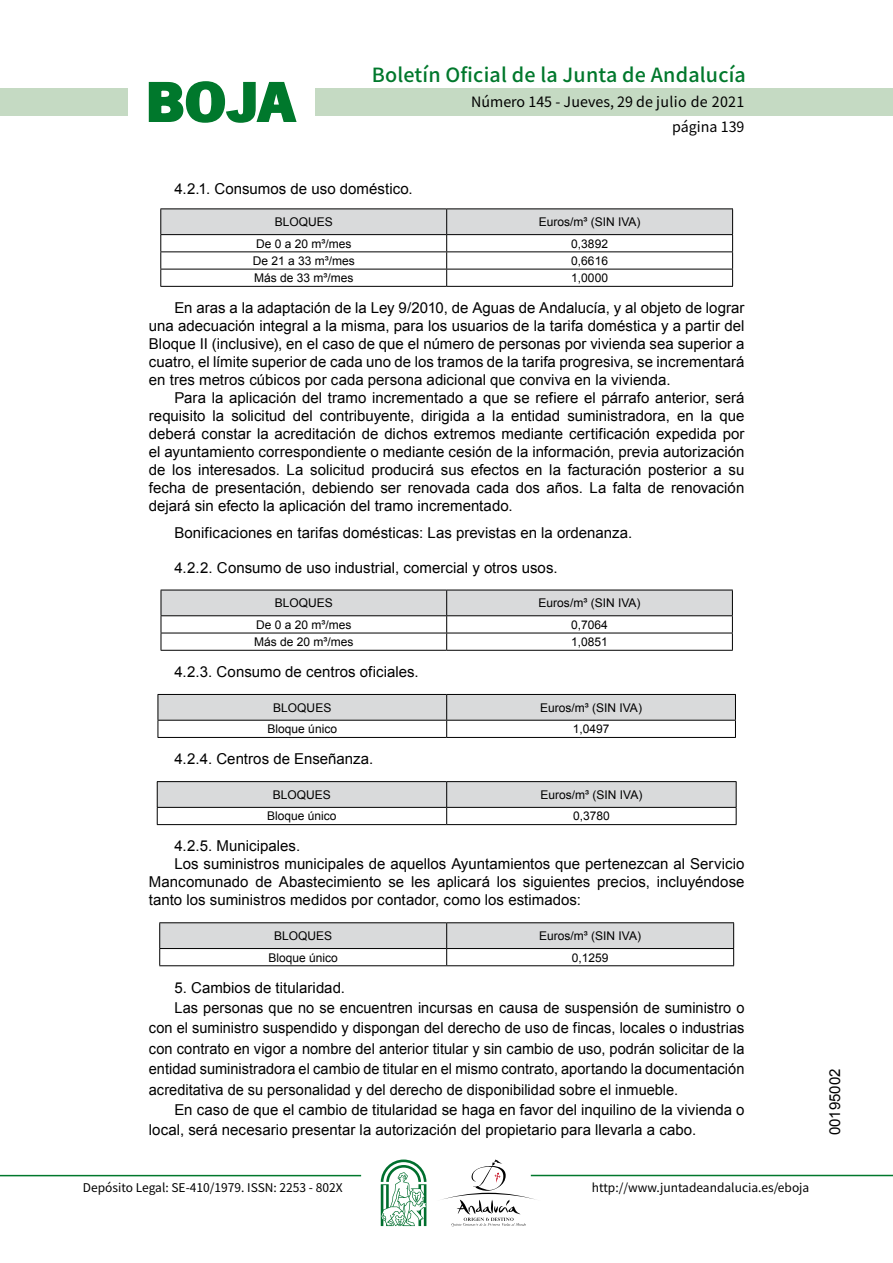
<style>
.page{position:relative;width:893px;height:1263px;background:#fff}
.page>*{position:absolute;margin:0;border:0;box-sizing:border-box;transform-origin:0 0}
.t1{font:700 57.75px "News Got T";color:#00782c;scale:1.14 1}
.t2{font:500 19.5px "Noto Sans HK";letter-spacing:.01em;color:#00782c}
.t3{font:15px/18px "Arial";color:#000;text-align:justify}
.t4{font:14.25px/24.5px "Noto Sans HK";color:#000;text-align:right}
.t5{font:12px "Arial";color:#000}
.t6{font:12px "Noto Sans HK";color:#000}
</style>
<div class="page">
<div style="left:315px;top:88px;width:577px;height:28px;background:#c5dac3"></div>
<div style="left:0;top:88px;width:128px;height:28px;background:#c5dac3"></div>
<hr style="left:0;top:1175px;width:361px;height:1px;background:#00782c">
<hr style="left:531px;top:1175px;width:361px;height:1px;background:#00782c">
<svg style="left:148px;top:81px;width:149px;height:42px"></svg>
<svg style="left:442px;top:1159px;width:100px;height:67px"></svg>
<svg style="left:381px;top:1160px;width:45px;height:66px"></svg>
<svg style="left:160px;top:209px;width:573px;height:77px"></svg>
<hr style="left:160px;top:286px;width:286px;height:1px;background:#000">
<hr style="left:446px;top:286px;width:287px;height:1px;background:#000">
<svg style="left:161px;top:590px;width:572px;height:60px"></svg>
<hr style="left:161px;top:650px;width:285px;height:1px;background:#000">
<hr style="left:446px;top:650px;width:286px;height:1px;background:#000">
<svg style="left:157px;top:694px;width:579px;height:43px"></svg>
<hr style="left:157px;top:737px;width:289px;height:1px;background:#000">
<hr style="left:446px;top:737px;width:289px;height:1px;background:#000">
<hr style="left:157px;top:781px;width:289px;height:1px;background:#000">
<hr style="left:446px;top:781px;width:290px;height:1px;background:#000">
<svg style="left:157px;top:782px;width:579px;height:42px"></svg>
<hr style="left:157px;top:824px;width:289px;height:1px;background:#000">
<hr style="left:446px;top:824px;width:290px;height:1px;background:#000">
<hr style="left:159px;top:922px;width:287px;height:1px;background:#000">
<hr style="left:446px;top:922px;width:288px;height:1px;background:#000">
<svg style="left:159px;top:923px;width:575px;height:42px"></svg>
<hr style="left:159px;top:965px;width:287px;height:1px;background:#000">
<hr style="left:446px;top:965px;width:288px;height:1px;background:#000">
<h1 class="t1" style="left:145px;top:68px;width:133px">BOJA</h1>
<h2 class="t2" style="left:372px;top:64px;width:375px">Boletín Oficial de la Junta de Andalucía</h2>
<p class="t4" style="left:471px;top:90px;width:275px">Número 145 - Jueves, 29 de julio de 2021 página 139</p>
<p class="t3" style="left:174px;top:180px;width:240px">4.2.1. Consumos de uso doméstico.</p>
<p class="t5" style="left:275px;top:214px;width:60px">BLOQUES</p>
<p class="t5" style="left:538px;top:214px;width:103px">Euros/m³ (SIN IVA)</p>
<p class="t5" style="left:256px;top:236px;width:97px">De 0 a 20 m³/mes</p>
<p class="t5" style="left:571px;top:236px;width:38px">0,3892</p>
<p class="t5" style="left:253px;top:253px;width:104px">De 21 a 33 m³/mes</p>
<p class="t5" style="left:571px;top:253px;width:38px">0,6616</p>
<p class="t5" style="left:254px;top:270px;width:101px">Más de 33 m³/mes</p>
<p class="t5" style="left:571px;top:270px;width:38px">1,0000</p>
<p class="t3" style="left:149px;top:299px;width:597px;text-indent:26px">En aras a la adaptación de la Ley 9/2010, de Aguas de Andalucía, y al objeto de lograr una adecuación integral a la misma, para los usuarios de la tarifa doméstica y a partir del Bloque II (inclusive), en el caso de que el número de personas por vivienda sea superior a cuatro, el límite superior de cada uno de los tramos de la tarifa progresiva, se incrementará en tres metros cúbicos por cada persona adicional que conviva en la vivienda.</p>
<p class="t3" style="left:149px;top:389px;width:597px;text-indent:26px">Para la aplicación del tramo incrementado a que se refiere el párrafo anterior, será requisito la solicitud del contribuyente, dirigida a la entidad suministradora, en la que deberá constar la acreditación de dichos extremos mediante certificación expedida por el ayuntamiento correspondiente o mediante cesión de la información, previa autorización de los interesados. La solicitud producirá sus efectos en la facturación posterior a su fecha de presentación, debiendo ser renovada cada dos años. La falta de renovación dejará sin efecto la aplicación del tramo incrementado.</p>
<p class="t3" style="left:174px;top:524px;width:459px">Bonificaciones en tarifas domésticas: Las previstas en la ordenanza.</p>
<p class="t3" style="left:174px;top:559px;width:384px">4.2.2. Consumo de uso industrial, comercial y otros usos.</p>
<p class="t5" style="left:275px;top:595px;width:60px">BLOQUES</p>
<p class="t5" style="left:538px;top:595px;width:103px">Euros/m³ (SIN IVA)</p>
<p class="t5" style="left:256px;top:617px;width:97px">De 0 a 20 m³/mes</p>
<p class="t5" style="left:571px;top:617px;width:38px">0,7064</p>
<p class="t5" style="left:254px;top:634px;width:101px">Más de 20 m³/mes</p>
<p class="t5" style="left:571px;top:634px;width:38px">1,0851</p>
<p class="t3" style="left:174px;top:663px;width:246px">4.2.3. Consumo de centros oficiales.</p>
<p class="t5" style="left:273px;top:700px;width:60px">BLOQUES</p>
<p class="t5" style="left:540px;top:700px;width:103px">Euros/m³ (SIN IVA)</p>
<p class="t5" style="left:267px;top:721px;width:71px">Bloque único</p>
<p class="t5" style="left:572px;top:721px;width:38px">1,0497</p>
<p class="t3" style="left:174px;top:750px;width:200px">4.2.4. Centros de Enseñanza.</p>
<p class="t5" style="left:273px;top:787px;width:60px">BLOQUES</p>
<p class="t5" style="left:540px;top:787px;width:103px">Euros/m³ (SIN IVA)</p>
<p class="t5" style="left:267px;top:808px;width:71px">Bloque único</p>
<p class="t5" style="left:573px;top:808px;width:38px">0,3780</p>
<p class="t3" style="left:174px;top:837px;width:127px">4.2.5. Municipales.</p>
<p class="t3" style="left:174px;top:855px;width:571px">Los suministros municipales de aquellos Ayuntamientos que pertenezcan al Servicio</p>
<p class="t3" style="left:149px;top:873px;width:597px">Mancomunado de Abastecimiento se les aplicará los siguientes precios, incluyéndose</p>
<p class="t3" style="left:149px;top:891px;width:433px">tanto los suministros medidos por contador, como los estimados:</p>
<p class="t5" style="left:274px;top:928px;width:60px">BLOQUES</p>
<p class="t5" style="left:539px;top:928px;width:103px">Euros/m³ (SIN IVA)</p>
<p class="t5" style="left:268px;top:949px;width:71px">Bloque único</p>
<p class="t5" style="left:572px;top:949px;width:38px">0,1259</p>
<p class="t3" style="left:174px;top:978px;width:172px">5. Cambios de titularidad.</p>
<p class="t3" style="left:174px;top:999px;width:571px">Las personas que no se encuentren incursas en causa de suspensión de suministro o</p>
<p class="t3" style="left:149px;top:1019px;width:597px">con el suministro suspendido y dispongan del derecho de uso de fincas, locales o industrias</p>
<p class="t3" style="left:149px;top:1040px;width:597px">con contrato en vigor a nombre del anterior titular y sin cambio de uso, podrán solicitar de la</p>
<p class="t3" style="left:149px;top:1060px;width:597px">entidad suministradora el cambio de titular en el mismo contrato, aportando la documentación</p>
<p class="t3" style="left:149px;top:1081px;width:531px">acreditativa de su personalidad y del derecho de disponibilidad sobre el inmueble.</p>
<p class="t3" style="left:174px;top:1101px;width:571px">En caso de que el cambio de titularidad se haga en favor del inquilino de la vivienda o</p>
<p class="t3" style="left:149px;top:1121px;width:548px">local, será necesario presentar la autorización del propietario para llevarla a cabo.</p>
<p class="t6" style="left:83px;top:1181px;width:261px">Depósito Legal: SE-410/1979. ISSN: 2253 - 802X</p>
<p class="t6" style="left:592px;top:1181px;width:219px">http://www.juntadeandalucia.es/eboja</p>
<p class="t3" style="left:826px;top:1135px;width:68px;rotate:-90deg">00195002</p>
</div>
